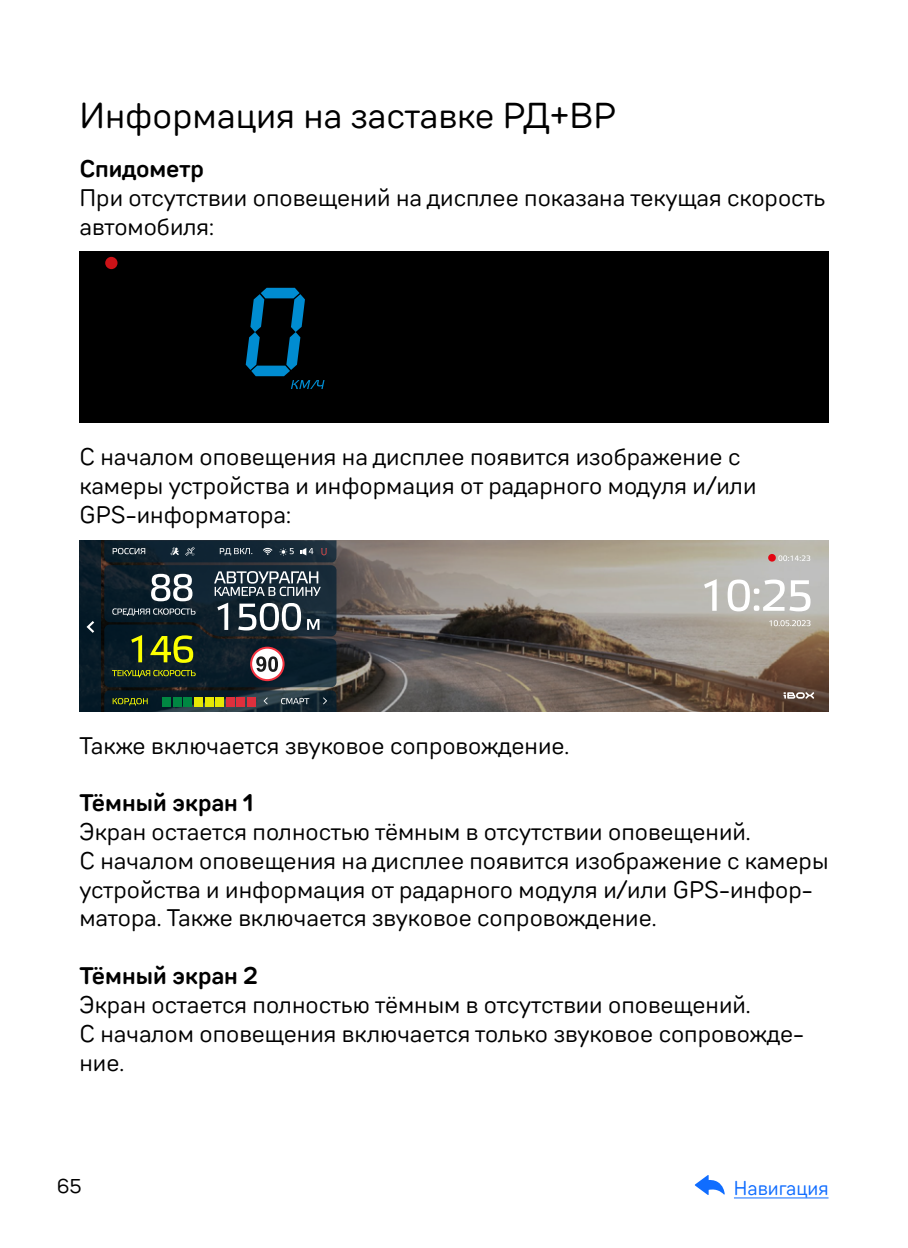
<style>
.page{position:relative;width:908px;height:1248px;background:#fff}
.page>*{position:absolute;margin:0;border:0;box-sizing:border-box;transform-origin:0 0}
.t1{font:36px "TT Rounds Neue";color:#000}
.t2{font:24px/28.8px "TT Rounds Neue";color:#000}
.t3{font:24px "TT Rounds Neue Dm Bd";color:#000}
.t4{font:20px "TT Rounds Neue";color:#106dff}
.t5{font:20px "TT Rounds Neue";color:#000}
</style>
<div class="page">
<div style="left:79px;top:251px;width:749px;height:171px;background:#000"></div>
<div style="left:105px;top:257px;width:12px;height:12px;background:#cc1217;border-radius:50%"></div>
<svg style="left:245px;top:288px;width:79px;height:101px"></svg>
<img style="left:101px;top:540px;width:727px;height:171px">
<svg style="left:783px;top:692px;width:30px;height:6px"></svg>
<div style="left:79px;top:540px;width:22px;height:172px;background:linear-gradient(to bottom,#0c1e2a,#041926)"></div>
<svg style="left:86px;top:621px;width:8px;height:11px"></svg>
<svg style="left:703px;top:579px;width:107px;height:32px"></svg>
<svg style="left:769px;top:620px;width:41px;height:6px"></svg>
<svg style="left:104px;top:540px;width:232px;height:172px"></svg>
<div style="left:162px;top:697px;width:9px;height:9px;background:#008742"></div>
<div style="left:173px;top:697px;width:8px;height:9px;background:#008742"></div>
<div style="left:184px;top:697px;width:8px;height:9px;background:#008742"></div>
<div style="left:194px;top:697px;width:9px;height:9px;background:#e6e805"></div>
<div style="left:205px;top:697px;width:8px;height:9px;background:#e6e805"></div>
<div style="left:215px;top:697px;width:9px;height:9px;background:#e6e805"></div>
<div style="left:226px;top:697px;width:8px;height:9px;background:#de303d"></div>
<div style="left:236px;top:697px;width:9px;height:9px;background:#de303d"></div>
<div style="left:247px;top:697px;width:8px;height:9px;background:#de303d"></div>
<svg style="left:767px;top:554px;width:42px;height:7px"></svg>
<h1 class="t1" style="left:79px;top:92px;width:538px">Информация на заставке РД+ВР</h1>
<p class="t3" style="left:79px;top:153px;width:126px">Спидометр</p>
<p class="t2" style="left:79px;top:183px;width:747px">При отсутствии оповещений на дисплее показана текущая скорость автомобиля:</p>
<p class="t2" style="left:79px;top:442px;width:678px">С началом оповещения на дисплее появится изображение с камеры устройства и информация от радарного модуля и/или<br>GPS-информатора:</p>
<p class="t2" style="left:79px;top:730px;width:491px">Также включается звуковое сопровождение.</p>
<p class="t3" style="left:79px;top:786px;width:175px">Тёмный экран 1</p>
<p class="t2" style="left:79px;top:816px;width:750px">Экран остается полностью тёмным в отсутствии оповещений.<br>С началом оповещения на дисплее появится изображение с камеры устройства и информация от радарного модуля и/или GPS-инфор&shy;матора. Также включается звуковое сопровождение.</p>
<p class="t3" style="left:79px;top:959px;width:180px">Тёмный экран 2</p>
<p class="t2" style="left:79px;top:989px;width:725px">Экран остается полностью тёмным в отсутствии оповещений.<br>С началом оповещения включается только звуковое сопровожде&shy;ние.</p>
<p class="t5" style="left:57px;top:1172px;width:26px">65</p>
<p class="t4" style="left:733px;top:1174px;width:96px">Навигация</p>
</div>
